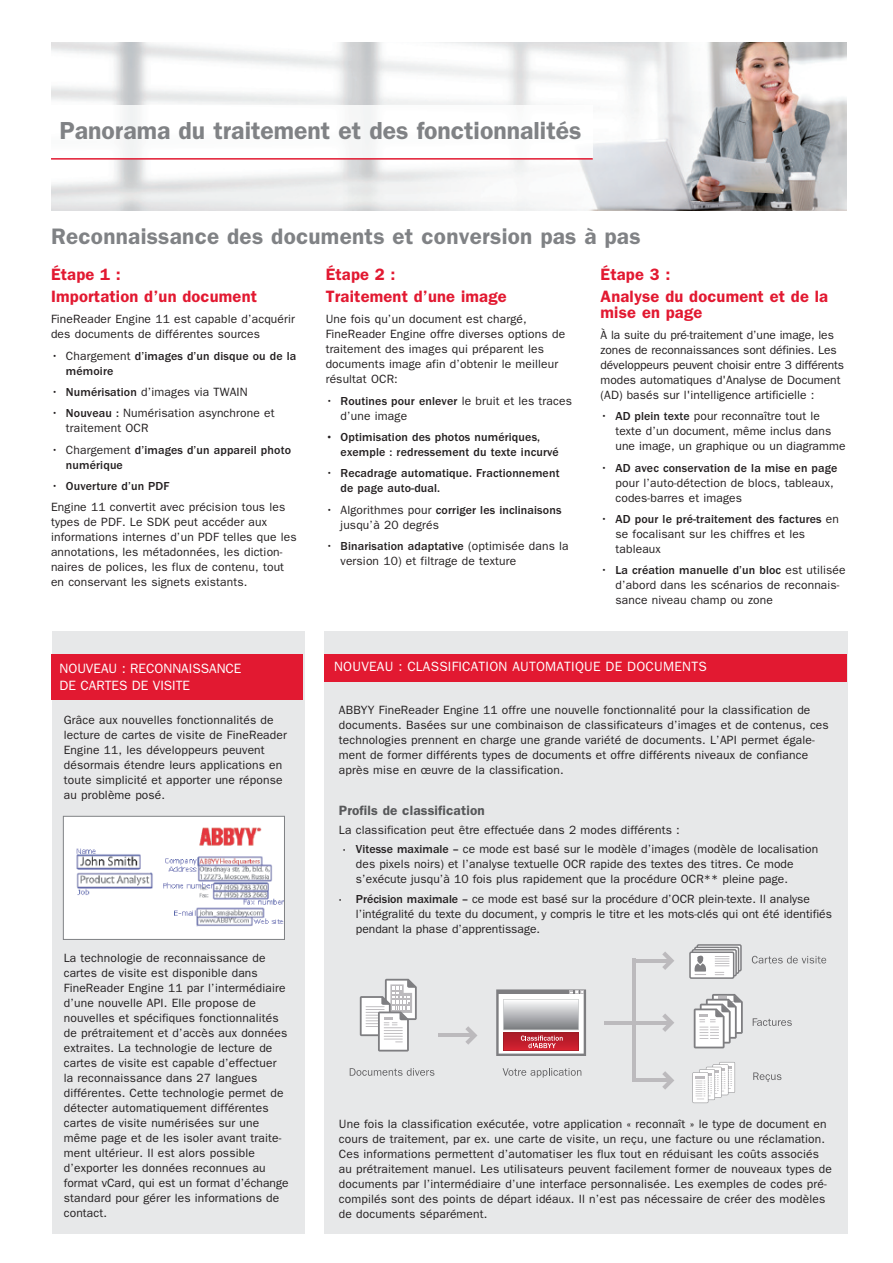
<style>
.page{position:relative;width:893px;height:1263px;background:#fff}
.page>*{position:absolute;margin:0;border:0;box-sizing:border-box;transform-origin:0 0}
.t1{font:600 24.75px "ITC Franklin Gothic Std";color:#808285}
.t2{font:600 22.5px "ITC Franklin Gothic Std";letter-spacing:.01em;color:#808285}
.t3{font:600 16.5px/22.2px "ITC Franklin Gothic Std";letter-spacing:.01em;color:#e21931}
.t4{font:13.5px "ITC Franklin Gothic Std";letter-spacing:.02em;color:#fff}
.t5{font:13.5px/17.9px "ITC Franklin Gothic Std";color:#fff}
.t6{font:600 13.5px "ITC Franklin Gothic Std";letter-spacing:.01em;color:#57585a}
.t7{font:12px/15px "ITC Franklin Gothic Std";letter-spacing:.01em;color:#231f20}
.t8{font:500 12px/15px "ITC Franklin Gothic Std";letter-spacing:.01em;color:#231f20}
.s1{font-weight:500}
.s2{font-weight:400}
</style>
<div class="page">
<img style="left:51px;top:43px;width:795px;height:168px">
<div style="left:324px;top:631px;width:523px;height:602px;background:#e7e8e9"></div>
<div style="left:52px;top:631px;width:252px;height:602px;background:#e7e8e9"></div>
<img style="left:51px;top:106px;width:542px;height:52px">
<hr style="left:51px;top:158px;width:542px;height:2px;background:#e21931">
<svg style="left:692px;top:1062px;width:43px;height:41px"></svg>
<svg style="left:694px;top:994px;width:49px;height:54px"></svg>
<div style="left:696px;top:944px;width:46px;height:27px;border:2px solid #7e7e81"></div>
<div style="left:694px;top:947px;width:45px;height:27px;border:2px solid #7e7e81"></div>
<div style="left:692px;top:949px;width:45px;height:27px;border:2px solid #7e7e81"></div>
<div style="left:690px;top:952px;width:44px;height:26px;background:#fff"></div>
<div style="left:689px;top:951px;width:45px;height:28px;border:2px solid #7e7e81"></div>
<svg style="left:695px;top:948px;width:42px;height:27px"></svg>
<svg style="left:360px;top:979px;width:57px;height:72px"></svg>
<svg style="left:662px;top:952px;width:12px;height:18px"></svg>
<hr style="left:634px;top:959px;width:37px;height:3px;background:#bcbabd">
<svg style="left:662px;top:1071px;width:12px;height:19px"></svg>
<hr style="left:632px;top:959px;width:4px;height:123px;background:#bcbabd">
<hr style="left:634px;top:1078px;width:37px;height:4px;background:#bcbabd">
<svg style="left:662px;top:1014px;width:12px;height:18px"></svg>
<hr style="left:605px;top:1021px;width:66px;height:3px;background:#bcbabd">
<svg style="left:465px;top:1026px;width:12px;height:19px"></svg>
<hr style="left:438px;top:1033px;width:36px;height:4px;background:#bcbabd">
<svg style="left:350px;top:1068px;width:84px;height:8px"></svg>
<svg style="left:503px;top:1068px;width:78px;height:9px"></svg>
<svg style="left:753px;top:1072px;width:28px;height:10px"></svg>
<svg style="left:753px;top:1018px;width:39px;height:8px"></svg>
<svg style="left:752px;top:956px;width:74px;height:7px"></svg>
<svg style="left:496px;top:989px;width:90px;height:67px;background:#c2a1a5"></svg>
<img style="left:65px;top:818px;width:218px;height:120px">
<div style="left:63px;top:816px;width:222px;height:124px;border:1px solid #808285"></div>
<div style="left:51px;top:654px;width:251px;height:45px;background:#e21931"></div>
<div style="left:324px;top:654px;width:523px;height:27px;background:#e21931"></div>
<h1 class="t1" style="left:60px;top:122px;width:523px">Panorama du traitement et des fonctionnalités</h1>
<h2 class="t2" style="left:51px;top:228px;width:591px">Reconnaissance des documents et conversion pas à pas</h2>
<h3 class="t3" style="left:326px;top:264px;width:183px">Étape 2 :<br>Traitement d’une image</h3>
<p class="t7" style="left:326px;top:313px;width:241px">Une fois qu’un document est chargé, FineReader Engine offre diverses options de traitement des images qui préparent les documents image afin d’obtenir le meilleur résultat OCR:</p>
<p class="t7" style="left:341px;top:394px;width:233px;text-indent:-15px">• <span class="s1">Routines pour enlever</span> le bruit et les traces d’une image</p>
<p class="t8" style="left:341px;top:430px;width:220px;text-indent:-15px">• Optimisation des photos numériques, exemple : redressement du texte incurvé</p>
<p class="t8" style="left:341px;top:467px;width:220px;text-indent:-15px"><span class="s2">•</span> Recadrage automatique. Fractionnement de page auto-dual.</p>
<p class="t7" style="left:341px;top:503px;width:222px;text-indent:-15px">• Algorithmes pour <span class="s1">corriger les inclinaisons </span>jusqu’à 20 degrés</p>
<p class="t7" style="left:341px;top:539px;width:230px;text-indent:-15px">• <span class="s1">Binarisation adaptative</span> (optimisée dans la version 10) et filtrage de texture</p>
<h3 class="t3" style="left:51px;top:264px;width:208px">Étape 1 :<br>Importation d’un document</h3>
<p class="t7" style="left:51px;top:313px;width:246px">FineReader Engine 11 est capable d’acquérir des documents de différentes sources</p>
<p class="t8" style="left:66px;top:349px;width:232px;text-indent:-15px"><span class="s2">• Chargement</span> d’images d’un disque ou de la mémoire</p>
<p class="t7" style="left:51px;top:385px;width:198px">• <span class="s1">Numérisation</span> d’images via TWAIN</p>
<p class="t7" style="left:66px;top:407px;width:210px;text-indent:-15px">• <span class="s1">Nouveau :</span> Numérisation asynchrone et traitement OCR</p>
<p class="t8" style="left:66px;top:443px;width:227px;text-indent:-15px"><span class="s2">• Chargement</span> d’images d’un appareil photo numérique</p>
<p class="t7" style="left:51px;top:476px;width:236px;line-height:21.5px">• <span class="s1">Ouverture d’un PDF<br></span>Engine 11 convertit avec précision tous les</p>
<p class="t7" style="left:51px;top:516px;width:247px">types de PDF. Le SDK peut accéder aux informations internes d’un PDF telles que les annotations, les métadonnées, les diction&shy;naires de polices, les flux de contenu, tout en conservant les signets existants.</p>
<h3 class="t3" style="left:601px;top:264px;width:229px">Étape 3 :<br>Analyse du document et de la</h3>
<h3 class="t3" style="left:601px;top:302px;width:103px">mise en page</h3>
<p class="t7" style="left:601px;top:328px;width:245px">À la suite du pré-traitement d’une image, les zones de reconnaissances sont définies. Les développeurs peuvent choisir entre 3 différents modes automatiques d'Analyse de Document (AD) basés sur l'intelligence artificielle :</p>
<p class="t7" style="left:615px;top:410px;width:232px;text-indent:-15px">• <span class="s1">AD plein texte</span> pour reconnaître tout le texte d’un document, même inclus dans une image, un graphique ou un diagramme</p>
<p class="t7" style="left:615px;top:461px;width:224px;text-indent:-15px">• <span class="s1">AD avec conservation de la mise en page </span>pour l’auto-détection de blocs, tableaux, codes-barres et images</p>
<p class="t7" style="left:615px;top:512px;width:225px;text-indent:-15px">• <span class="s1">AD pour le pré-traitement des factures</span> en se focalisant sur les chiffres et les tableaux</p>
<p class="t7" style="left:615px;top:564px;width:232px;text-indent:-15px">• <span class="s1">La création manuelle d’un bloc</span> est utilisée d’abord dans les scénarios de reconnais&shy;sance niveau champ ou zone</p>
<p class="t5" style="left:60px;top:660px;width:183px">NOUVEAU : RECONNAISSANCE<br>DE CARTES DE VISITE</p>
<p class="t4" style="left:334px;top:662px;width:374px">NOUVEAU : CLASSIFICATION AUTOMATIQUE DE DOCUMENTS</p>
<p class="t7" style="left:64px;top:714px;width:225px">Grâce aux nouvelles fonctionnalités de lecture de cartes de visite de FineReader Engine 11, les développeurs peuvent désormais étendre leurs applications en toute simplicité et apporter une réponse au problème posé.</p>
<p class="t7" style="left:64px;top:951px;width:226px">La technologie de reconnaissance de cartes de visite est disponible dans FineReader Engine 11 par l’intermédiaire d’une nouvelle API. Elle propose de nouvelles et spécifiques fonctionnalités de prétraitement et d’accès aux données extraites. La technologie de lecture de cartes de visite est capable d’effectuer la reconnaissance dans 27 langues différentes. Cette technologie permet de détecter automatiquement différentes cartes de visite numérisées sur une même page et de les isoler avant traite&shy;ment ultérieur. Il est alors possible d’exporter les données reconnues au format vCard, qui est un format d’échange standard pour gérer les informations de contact.</p>
<p class="t7" style="left:339px;top:704px;width:491px">ABBYY FineReader Engine 11 offre une nouvelle fonctionnalité pour la classification de documents. Basées sur une combinaison de classificateurs d’images et de contenus, ces technologies prennent en charge une grande variété de documents. L’API permet égale&shy;ment de former différents types de documents et offre différents niveaux de confiance après mise en œuvre de la classification.</p>
<p class="t6" style="left:339px;top:805px;width:147px">Profils de classification</p>
<p class="t7" style="left:343px;top:821px;width:477px;line-height:19.2px;text-indent:-4px">La classification peut être effectuée dans 2 modes différents :<br><span class="s1">· Vitesse maximale –</span> ce mode est basé sur le modèle d’images (modèle de localisation</p>
<p class="t7" style="left:356px;top:858px;width:439px">des pixels noirs) et l’analyse textuelle OCR rapide des textes des titres. Ce mode s’exécute jusqu’à 10 fois plus rapidement que la procédure OCR** pleine page.</p>
<p class="t7" style="left:356px;top:892px;width:478px;text-indent:-17px"><span class="s1">· Précision maximale –</span> ce mode est basé sur la procédure d’OCR plein-texte. Il analyse l’intégralité du texte du document, y compris le titre et les mots-clés qui ont été identifiés pendant la phase d’apprentissage.</p>
<p class="t7" style="left:339px;top:1117px;width:495px">Une fois la classification exécutée, votre application « reconnaît » le type de document en cours de traitement, par ex. une carte de visite, un reçu, une facture ou une réclamation.<br>Ces informations permettent d’automatiser les flux tout en réduisant les coûts associés au prétraitement manuel. Les utilisateurs peuvent facilement former de nouveaux types de documents par l’intermédiaire d’une interface personnalisée. Les exemples de codes pré&shy;compilés sont des points de départ idéaux. Il n’est pas nécessaire de créer des modèles de documents séparément.</p>
</div>
